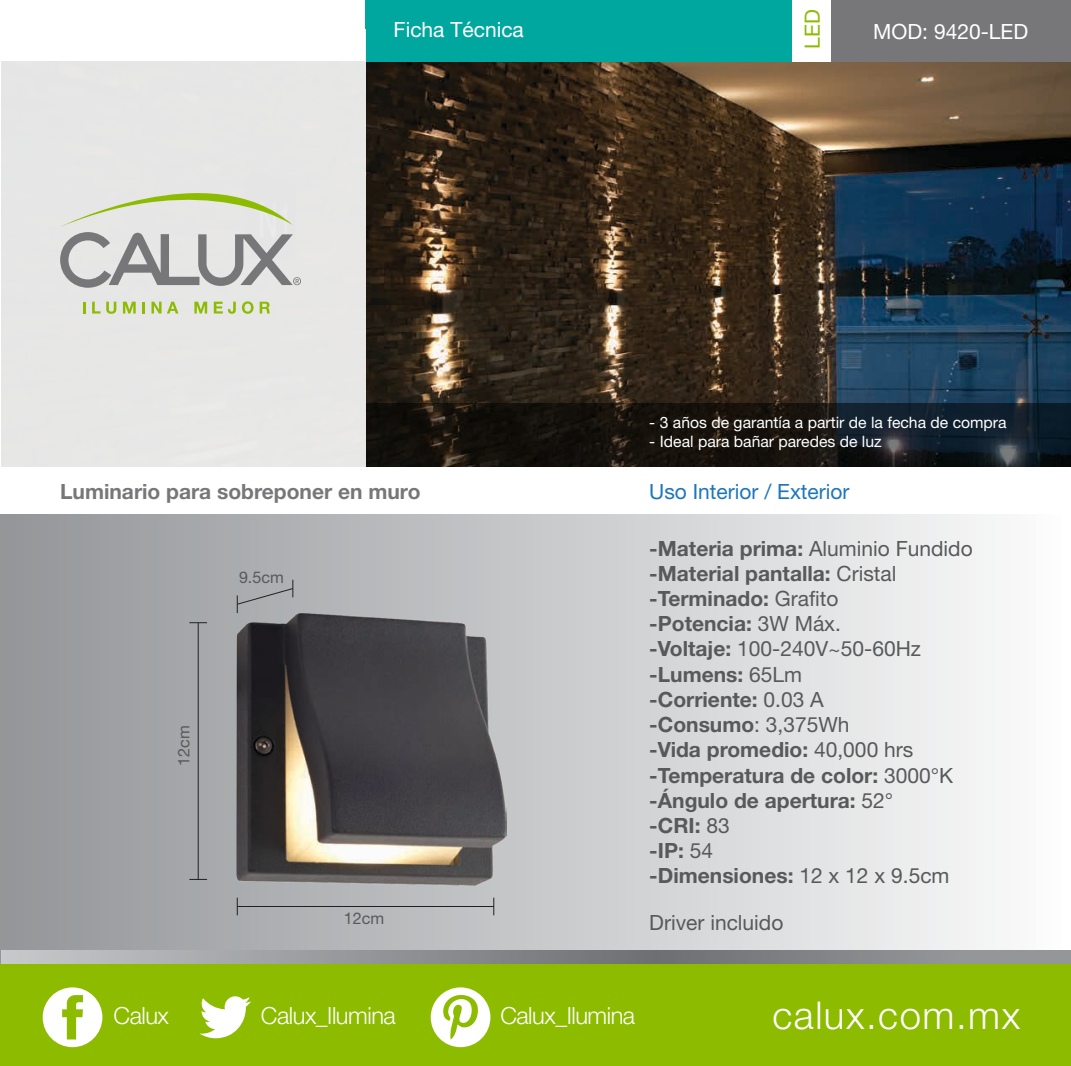
<style>
.page{position:relative;width:1071px;height:1066px;background:#fff}
.page>*{position:absolute;margin:0;border:0;box-sizing:border-box;transform-origin:0 0}
.t1{font:300 38.32px "Helvetica Neue";letter-spacing:.04em;color:#fff}
.t2{font:300 23.62px "Helvetica Neue";letter-spacing:-.02em;color:#fff}
.t3{font:700 21px/25.2px "Helvetica Neue";color:#58595b}
.t4{font:700 21px "Helvetica Neue";color:#77777a}
.t5{font:21px "Helvetica Neue";color:#fff}
.t6{font:21px "Helvetica Neue";color:#1d76bc}
.t7{font:21px "Helvetica Neue";color:#58595b}
.t8{font:21px "Helvetica Neue";color:#8dbb00}
.t9{font:16.1px "Helvetica Neue";color:#58595b}
.t10{font:15.75px "Helvetica Neue";color:#fff}
.s1{font-weight:400}
</style>
<div class="page">
<img style="left:366px;top:61px;width:705px;height:342px">
<div style="left:1px;top:514px;width:1069px;height:450px;background:linear-gradient(to right,#919497,#fcfdfd)"></div>
<svg style="left:1px;top:950px;width:1070px;height:14px;background:#919396"></svg>
<svg style="left:366px;top:403px;width:705px;height:63px;background:#161716"></svg>
<svg style="left:236px;top:579px;width:58px;height:34px;background:#a5a7a9"></svg>
<svg style="left:189px;top:878px;width:18px;height:1px"></svg>
<svg style="left:189px;top:622px;width:18px;height:1px"></svg>
<hr style="left:198px;top:622px;width:1px;height:257px;background:#231f20">
<svg style="left:237px;top:897px;width:1px;height:18px"></svg>
<svg style="left:493px;top:897px;width:1px;height:18px"></svg>
<hr style="left:237px;top:905px;width:257px;height:1px;background:#231f20">
<div style="left:366px;top:0;width:705px;height:61px;background:#00a79e"></div>
<div style="left:831px;top:0;width:240px;height:61px;background:#77777a"></div>
<div style="left:792px;top:0;width:39px;height:61px;background:#fff"></div>
<svg style="left:1px;top:29px;width:365px;height:438px;background:#e9e9e8"></svg>
<svg style="left:83px;top:301px;width:3px;height:12px"></svg>
<svg style="left:92px;top:301px;width:24px;height:13px"></svg>
<svg style="left:123px;top:301px;width:13px;height:12px"></svg>
<svg style="left:142px;top:301px;width:3px;height:12px"></svg>
<svg style="left:152px;top:301px;width:26px;height:12px"></svg>
<svg style="left:194px;top:301px;width:13px;height:12px"></svg>
<svg style="left:214px;top:301px;width:22px;height:13px"></svg>
<svg style="left:242px;top:301px;width:12px;height:13px"></svg>
<svg style="left:260px;top:301px;width:10px;height:12px"></svg>
<svg style="left:60px;top:152px;width:241px;height:136px;background:#d3d4cf"></svg>
<div style="left:0;top:964px;width:1071px;height:101px;background:#8dbb00"></div>
<svg style="left:43px;top:987px;width:59px;height:59px"></svg>
<svg style="left:199px;top:996px;width:52px;height:42px"></svg>
<svg style="left:431px;top:987px;width:59px;height:59px"></svg>
<img style="left:236px;top:613px;width:270px;height:272px">
<p class="t8" style="left:800px;top:49px;width:41px;rotate:-90deg">LED</p>
<p class="t5" style="left:394px;top:17px;width:132px">Ficha Técnica</p>
<p class="t5" style="left:873px;top:19px;width:156px">MOD: 9420-LED</p>
<p class="t10" style="left:649px;top:413px;width:359px">- 3 años de garantía a partir de la fecha de compra</p>
<p class="t10" style="left:649px;top:431px;width:234px">- Ideal para bañar paredes de luz</p>
<p class="t4" style="left:60px;top:478px;width:362px">Luminario para sobreponer en muro</p>
<p class="t6" style="left:649px;top:478px;width:202px">Uso Interior / Exterior</p>
<p class="t9" style="left:239px;top:567px;width:46px">9.5cm</p>
<p class="t9" style="left:174px;top:765px;width:42px;rotate:-90deg">12cm</p>
<p class="t9" style="left:344px;top:908px;width:42px">12cm</p>
<p class="t3" style="left:649px;top:535px;width:325px">-Materia prima: <span class="s1">Aluminio Fundido </span>-Material pantalla: <span class="s1">Cristal </span>-Terminado: <span class="s1">Grafito<br></span>-Potencia: <span class="s1">3W Máx.<br></span>-Voltaje: <span class="s1">100-240V~50-60Hz </span>-Lumens: <span class="s1">65Lm<br></span>-Corriente: <span class="s1">0.03 A<br></span>-Consumo<span class="s1">: 3,375Wh<br></span>-Vida promedio: <span class="s1">40,000 hrs </span>-Temperatura de color: <span class="s1">3000°K </span>-Ángulo de apertura: <span class="s1">52°<br></span>-CRI: <span class="s1">83<br></span>-IP: <span class="s1">54<br></span>-Dimensiones: <span class="s1">12 x 12 x 9.5cm</span></p>
<p class="t7" style="left:649px;top:909px;width:136px">Driver incluido</p>
<p class="t2" style="left:114px;top:1001px;width:57px">Calux</p>
<p class="t2" style="left:261px;top:1001px;width:136px">Calux_Ilumina</p>
<p class="t2" style="left:500px;top:1001px;width:136px">Calux_Ilumina</p>
<h1 class="t1" style="left:772px;top:991px;width:249px">calux.com.mx</h1>
</div>
